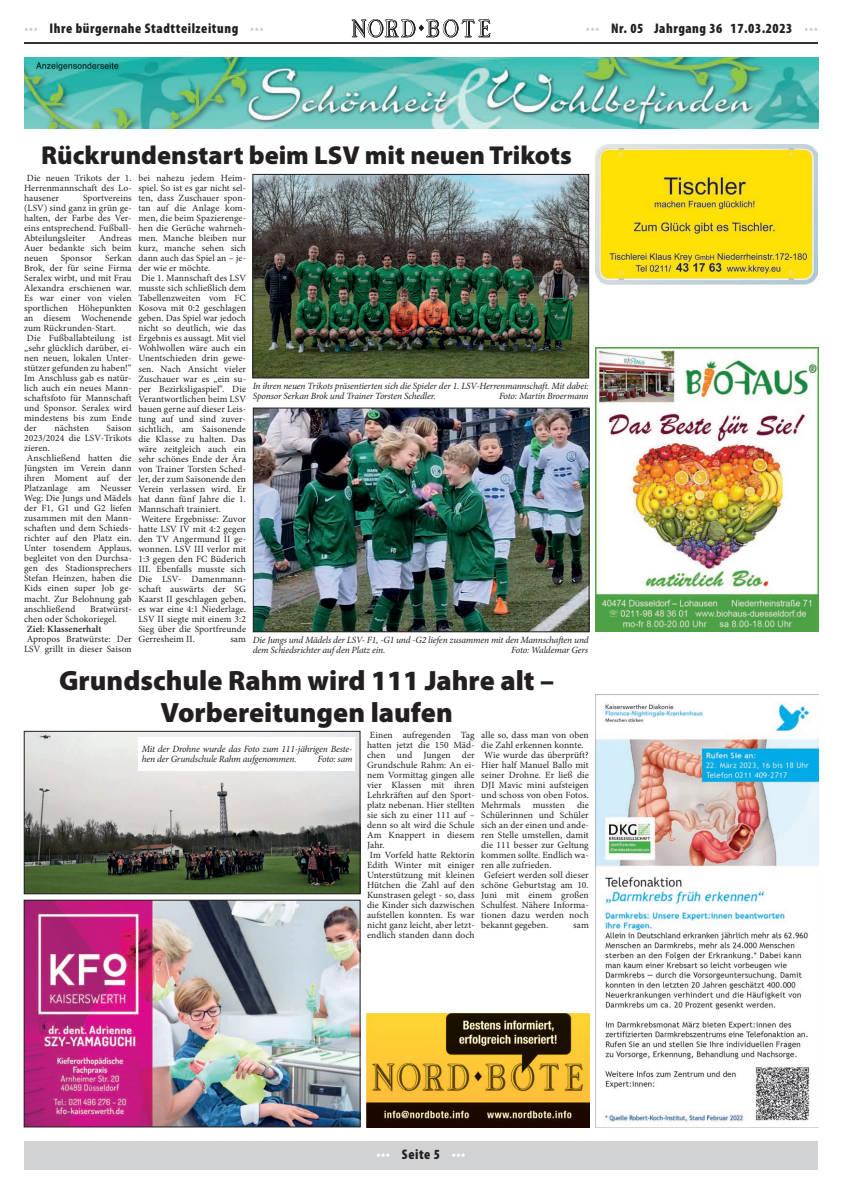
<style>
.page{position:relative;width:842px;height:1191px;background:#fff}
.page>*{position:absolute;margin:0;border:0;box-sizing:border-box;transform-origin:0 0}
.t1{font:900 28px/32px "Myriad Pro";color:#231f20;text-align:center}
.t2{font:900 26px "Myriad Pro";color:#231f20}
.t3{font:900 condensed 14px "Myriad Pro";letter-spacing:.04em;color:#231f20}
.t4{font:900 condensed 14px "Myriad Pro";letter-spacing:.04em;color:#fff}
.t5{font:9.5px/10px "Minion Pro";letter-spacing:.01em;color:#231f20}
.t6{font:italic 9.5px/10px "Minion Pro";letter-spacing:-.015em;color:#231f20}
.t7{font:600 9.5px "Minion Pro";letter-spacing:.01em;color:#231f20}
.s1{color:#fff}
.s2{color:#231f20}
</style>
<div class="page">
<div style="left:24px;top:1141px;width:794px;height:28px;background:#d1d2d4"></div>
<svg style="left:586px;top:28px;width:13px;height:3px"></svg>
<svg style="left:805px;top:28px;width:12px;height:3px"></svg>
<svg style="left:25px;top:28px;width:12px;height:3px"></svg>
<svg style="left:250px;top:28px;width:13px;height:3px"></svg>
<svg style="left:352px;top:19px;width:138px;height:19px"></svg>
<hr style="left:24px;top:42px;width:794px;height:1px;background:#323031">
<img style="left:595px;top:144px;width:223px;height:140px">
<img style="left:596px;top:347px;width:222px;height:284px">
<img style="left:26px;top:902px;width:332px;height:223px">
<div style="left:24px;top:900px;width:336px;height:227px;border:1px solid #231f20"></div>
<img style="left:24px;top:57px;width:794px;height:71px">
<img style="left:596px;top:694px;width:222px;height:430px">
<img style="left:255px;top:176px;width:332px;height:200px">
<div style="left:253px;top:174px;width:336px;height:204px;border:1px solid #231f20"></div>
<img style="left:255px;top:410px;width:332px;height:220px">
<div style="left:253px;top:408px;width:336px;height:224px;border:1px solid #231f20"></div>
<img style="left:26px;top:733px;width:332px;height:159px">
<div style="left:24px;top:731px;width:336px;height:163px;border:1px solid #231f20"></div>
<div style="left:138px;top:737px;width:217px;height:34px;background:#fff"></div>
<img style="left:366px;top:1013px;width:223px;height:114px">
<h3 class="t3" style="left:50px;top:23px;width:190px">Ihre bürgernahe Stadtteilzeitung</h3>
<h3 class="t3" style="left:611px;top:23px;width:183px">Nr. 05 <span class="s1">•</span> Jahrgang 36 <span class="s1">•</span>17.03.2023</h3>
<h2 class="t2" style="left:41px;top:145px;width:532px">Rückrundenstart beim LSV mit neuen Trikots</h2>
<p class="t5" style="left:24px;top:174px;width:109px;text-align:justify">Die neuen Trikots der 1.<br>Herrenmannschaft des Lo&shy;hausener</p>
<p class="t5" style="left:138px;top:174px;width:109px">bei nahezu jedem Heim&shy;spiel. So ist es gar nicht sel&shy;ten, dass Zuschauer spon&shy;tan auf die Anlage kom&shy;men, die beim Spazierenge&shy;hen die Gerüche wahrneh&shy;men. Manche bleiben nur kurz, manche sehen sich dann auch das Spiel an – je&shy;der wie er möchte.<br>Die 1. Mannschaft des LSV musste sich schließlich dem<br>Tabellenzweiten vom FC<br>Kosova mit 0:2 geschlagen geben. Das Spiel war jedoch nicht so deutlich, wie das<br>Ergebnis es aussagt. Mit viel<br>Wohlwollen wäre auch ein<br>Unentschieden drin gewe&shy;sen. Nach Ansicht vieler<br>Zuschauer war es „ein su&shy;per Bezirksligaspiel“. Die<br>Verantwortlichen beim LSV bauen gerne auf dieser Leis&shy;tung auf und sind zuver&shy;sichtlich, am Saisonende die Klasse zu halten. Das wäre zeitgleich auch ein sehr schönes Ende der Ära von Trainer Torsten Sched&shy;ler, der zum Saisonende den<br>Verein verlassen wird. Er hat dann fünf Jahre die 1.<br>Mannschaft trainiert.<br>Weitere Ergebnisse: Zuvor hatte LSV IV mit 4:2 gegen den TV Angermund II ge&shy;wonnen. LSV III verlor mit<br>1:3 gegen den FC Büderich<br>III. Ebenfalls musste sich<br>Die LSV- Damenmann&shy;schaft auswärts der SG<br>Kaarst II geschlagen geben, es war eine 4:1 Niederlage.<br>LSV II siegte mit einem 3:2<br>Sieg über die Sportfreunde<br>Gerresheim II.</p>
<p class="t5" style="left:24px;top:194px;width:109px;text-align:justify;text-indent:59px">Sportvereins (LSV) sind ganz in grün ge&shy;halten, der Farbe des Ver&shy;eins entsprechend. Fußball-Abteilungsleiter</p>
<p class="t5" style="left:24px;top:234px;width:109px;text-align:justify;text-indent:75px">Andreas Auer bedankte sich beim neuen</p>
<p class="t5" style="left:24px;top:254px;width:109px;text-indent:81px">Serkan<br>Brok, der für seine Firma<br>Seralex wirbt, und mit Frau<br>Alexandra erschienen war.<br>Es war einer von vielen sportlichen Höhepunkten an diesem Wochenende zum Rückrunden-Start.<br>Die Fußballabteilung ist „sehr glücklich darüber, ei&shy;nen neuen, lokalen Unter&shy;stützer gefunden zu haben!“<br>Im Anschluss gab es natür&shy;lich auch ein neues Mann&shy;schaftsfoto für Mannschaft und Sponsor. Seralex wird mindestens bis zum Ende der</p>
<p class="t5" style="left:61px;top:254px;width:33px">Sponsor</p>
<p class="t6" style="left:253px;top:382px;width:337px">In ihren neuen Trikots präsentierten sich die Spieler der 1. LSV-Herrenmannschaft. Mit dabei:<br>Sponsor Serkan Brok und Trainer Torsten Schedler.</p>
<p class="t6" style="left:499px;top:392px;width:91px">Foto: Martin Broermann</p>
<p class="t5" style="left:54px;top:424px;width:36px">nächsten</p>
<p class="t5" style="left:24px;top:424px;width:109px;text-indent:83px">Saison<br>2023/2024 die LSV-Trikots zieren.<br>Anschließend hatten die<br>Jüngsten im Verein dann ihren Moment auf der<br>Platzanlage am Neusser<br>Weg: Die Jungs und Mädels der F1, G1 und G2 liefen zusammen mit den Mann&shy;schaften und dem Schieds&shy;richter auf den Platz ein.<br>Unter tosendem Applaus, begleitet von den Durchsa&shy;gen des Stadionsprechers<br>Stefan Heinzen, haben die<br>Kids einen super Job ge&shy;macht. Zur Belohnung gab anschließend</p>
<p class="t5" style="left:24px;top:604px;width:109px;text-indent:66px">Bratwürst&shy;chen oder Schokoriegel.</p>
<p class="t7" style="left:27px;top:622px;width:76px">Ziel: Klassenerhalt</p>
<p class="t5" style="left:24px;top:634px;width:109px">Apropos Bratwürste: Der<br>LSV grillt in dieser Saison</p>
<p class="t6" style="left:253px;top:636px;width:337px">Die Jungs und Mädels der LSV- F1, -G1 und -G2 liefen zusammen mit den Mannschaften und dem Schiedsrichter auf den Platz ein.</p>
<p class="t5" style="left:230px;top:634px;width:17px">sam</p>
<p class="t6" style="left:511px;top:646px;width:78px">Foto: Waldemar Gers</p>
<h1 class="t1" style="left:59px;top:666px;width:497px">Grundschule Rahm wird 111 Jahre alt –<br>Vorbereitungen laufen</h1>
<p class="t6" style="left:142px;top:744px;width:212px">Mit der Drohne wurde das Foto zum 111-jährigen Beste&shy;hen der Grundschule Rahm aufgenommen.</p>
<p class="t5" style="left:367px;top:731px;width:109px">Einen aufregenden Tag hatten jetzt die 150 Mäd&shy;chen und Jungen der<br>Grundschule Rahm: An ei&shy;nem Vormittag gingen alle vier Klassen mit ihren<br>Lehrkräften auf den Sport&shy;platz nebenan. Hier stellten sie sich zu einer 111 auf – denn so alt wird die Schule<br>Am Knappert in diesem<br>Jahr.<br>Im Vorfeld hatte Rektorin<br>Edith Winter mit einiger<br>Unterstützung mit kleinen<br>Hütchen die Zahl auf den<br>Kunstrasen gelegt - so, dass die Kinder sich dazwischen aufstellen konnten. Es war nicht ganz leicht, aber letzt&shy;endlich standen dann doch</p>
<p class="t5" style="left:481px;top:731px;width:109px">alle so, dass man von oben die Zahl erkennen konnte.<br>Wie wurde das überprüft?<br>Hier half Manuel Ballo mit seiner Drohne. Er ließ die<br>DJI Mavic mini aufsteigen und schoss von oben Fotos.<br>Mehrmals</p>
<p class="t6" style="left:318px;top:754px;width:36px">Foto: sam</p>
<p class="t5" style="left:481px;top:801px;width:109px;text-indent:96px">die<br>Schülerinnen und Schüler sich an der einen und ande&shy;ren Stelle umstellen, damit die 111 besser zur Geltung kommen sollte. Endlich wa&shy;ren alle zufrieden.<br>Gefeiert werden soll dieser schöne Geburtstag am 10.<br>Juni mit einem großen<br>Schulfest. Nähere Informa&shy;tionen dazu werden noch bekannt gegeben.</p>
<p class="t5" style="left:533px;top:801px;width:34px">mussten</p>
<p class="t5" style="left:573px;top:921px;width:17px">sam</p>
<h3 class="t4" style="left:376px;top:1149px;width:91px">••• <span class="s2">Seite 5</span> •••</h3>
</div>
